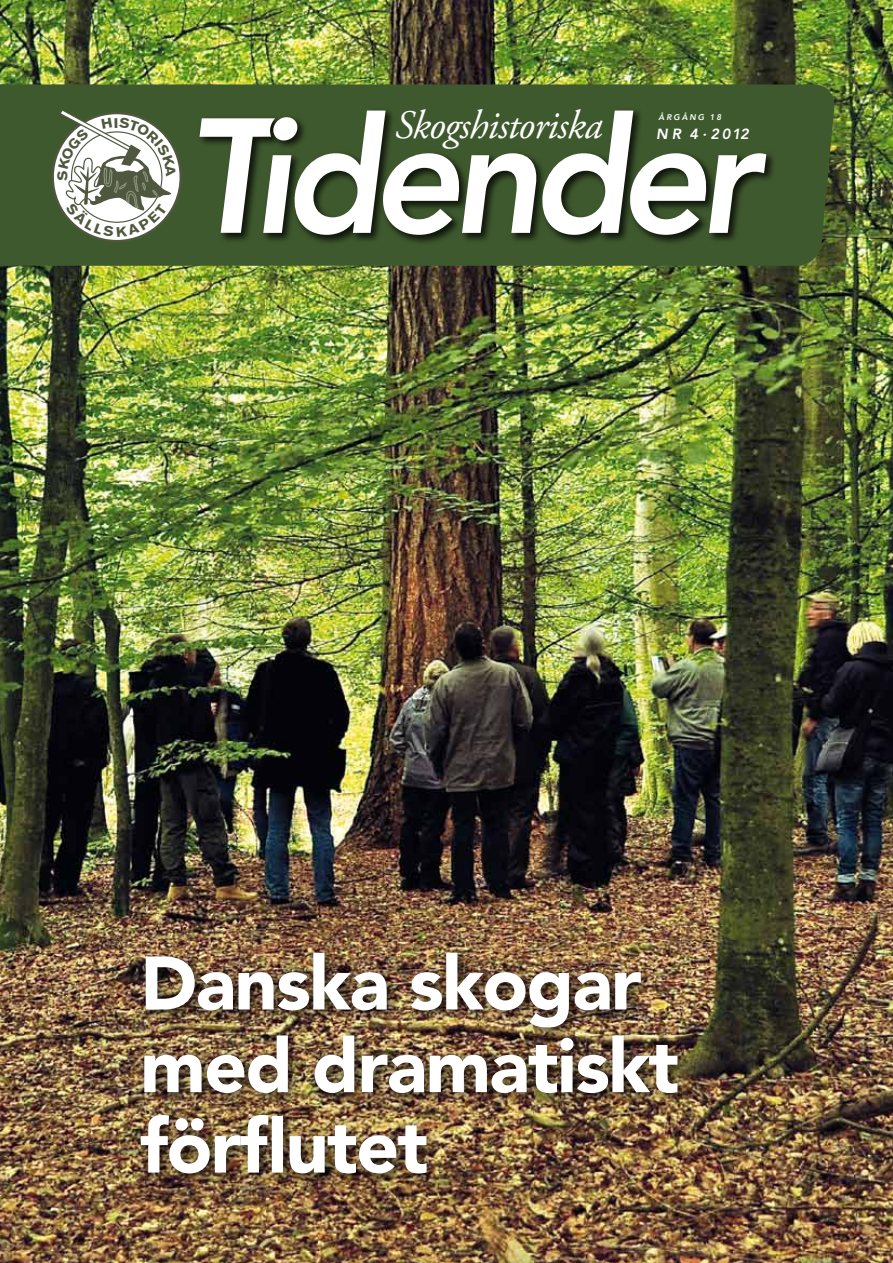
<style>
.page{position:relative;width:893px;height:1263px;background:#fff}
.page>*{position:absolute;margin:0;border:0;box-sizing:border-box;transform-origin:0 0}
.t1{font:900 75px/81.6px "Avenir";letter-spacing:-.02em;color:#fff}
.t2{font:italic 40.35px "Adobe Garamond Pro";letter-spacing:-.02em;color:#fff}
.t3{font:italic 800 14.7px "Avenir";letter-spacing:.145em;color:#fff}
.t4{font:italic 800 8.25px "Avenir";letter-spacing:.23em;color:#fff}
</style>
<div class="page">
<img style="left:0;top:0;width:893px;height:1263px">
<div style="left:133px;top:945px;width:560px;height:244px;background:#000;opacity:.75"></div>
<div style="left:0;top:84px;width:835px;height:182px;background:#3f592e"></div>
<img style="left:195px;top:114px;width:63px;height:133px">
<img style="left:258px;top:106px;width:523px;height:143px">
<svg style="left:199px;top:111px;width:567px;height:124px"></svg>
<svg style="left:57px;top:109px;width:119px;height:145px"></svg>
<p class="t2" style="left:395px;top:101px;width:209px">Skogshistoriska</p>
<p class="t4" style="left:659px;top:112px;width:64px">ÅRGÅNG 18</p>
<p class="t3" style="left:656px;top:126px;width:94px">NR 4·2012</p>
<p class="t1" style="left:140px;top:942px;width:540px">Danska skogar med dramatiskt förflutet</p>
</div>
